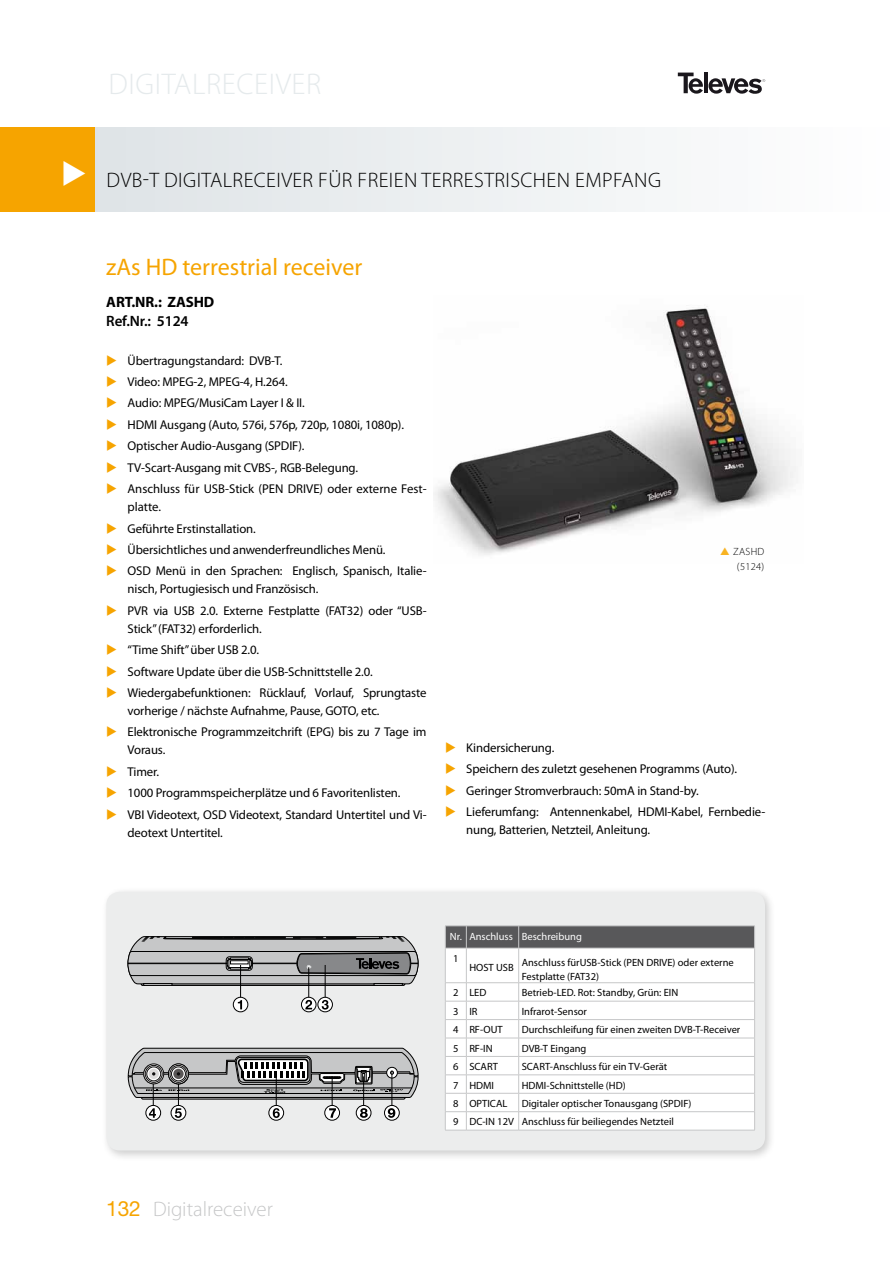
<style>
.page{position:relative;width:893px;height:1263px;background:#fff}
.page>*{position:absolute;margin:0;border:0;box-sizing:border-box;transform-origin:0 0}
.t1{font:300 30px "Myriad Pro";letter-spacing:.02em;color:#e5eaec}
.t2{font:24px "Myriad Pro";color:#f6a400}
.t3{font:300 21px "Myriad Pro";letter-spacing:.02em;color:#000}
.t4{font:300 21px "Myriad Pro";color:#c6c7c8}
.t5{font:700 15px "Myriad Pro";letter-spacing:-.01em;color:#000}
.t6{font:600 15px "Myriad Pro";letter-spacing:-.01em;color:#000}
.t7{font:12.75px/18px "Myriad Pro";letter-spacing:-.01em;color:#000}
.t8{font:10.5px/13.5px "Myriad Pro";color:#000}
.t9{font:10.5px "Myriad Pro";color:#fff}
.t10{font:300 10.5px/15px "Myriad Pro";letter-spacing:.025em;color:#000;text-align:center}
.s1{color:#f6a400}
.s2{font-family:"Helvetica Neue";font-weight:400;color:#f6a400}
</style>
<div class="page">
<svg style="left:0;top:127px;width:645px;height:85px"></svg>
<div style="left:0;top:128px;width:94px;height:84px;background:#f6a400"></div>
<svg style="left:678px;top:73px;width:87px;height:21px"></svg>
<div style="left:101px;top:886px;width:675px;height:276px;background:#000;opacity:.2"></div>
<div style="left:106px;top:892px;width:659px;height:258px;background:#eceded;border-radius:14px"></div>
<svg style="left:127px;top:936px;width:292px;height:50px"></svg>
<svg style="left:233px;top:997px;width:15px;height:15px"></svg>
<div style="left:233px;top:997px;width:15px;height:15px;border:1px solid #000;border-radius:50%"></div>
<hr style="left:240px;top:965px;width:1px;height:32px;background:#000">
<svg style="left:301px;top:997px;width:15px;height:15px"></svg>
<div style="left:301px;top:997px;width:15px;height:15px;border:1px solid #000;border-radius:50%"></div>
<hr style="left:308px;top:967px;width:1px;height:30px;background:#000">
<svg style="left:318px;top:997px;width:14px;height:15px"></svg>
<div style="left:317px;top:997px;width:16px;height:15px;border:1px solid #000;border-radius:50%"></div>
<hr style="left:325px;top:965px;width:1px;height:32px;background:#000">
<svg style="left:238px;top:1000px;width:74px;height:9px"></svg>
<svg style="left:322px;top:1000px;width:7px;height:9px"></svg>
<div style="left:171px;top:1105px;width:15px;height:15px;border:1px solid #000;border-radius:50%"></div>
<div style="left:145px;top:1105px;width:16px;height:15px;border:1px solid #000;border-radius:50%"></div>
<div style="left:268px;top:1105px;width:16px;height:15px;border:1px solid #000;border-radius:50%"></div>
<div style="left:324px;top:1105px;width:16px;height:15px;border:1px solid #000;border-radius:50%"></div>
<div style="left:356px;top:1105px;width:15px;height:15px;border:1px solid #000;border-radius:50%"></div>
<div style="left:384px;top:1105px;width:16px;height:15px;border:1px solid #000;border-radius:50%"></div>
<svg style="left:128px;top:1048px;width:291px;height:70px"></svg>
<div style="left:171px;top:1066px;width:15px;height:15px;border:1px solid #0f0e0e;border-radius:50%"></div>
<div style="left:170px;top:1065px;width:17px;height:17px;border:1px solid #0f0e0e;border-radius:50%"></div>
<div style="left:446px;top:949px;width:308px;height:180px;background:#fff"></div>
<svg style="left:445px;top:925px;width:310px;height:24px"></svg>
<hr style="left:445px;top:948px;width:1px;height:34px;background:#c6c7c8">
<hr style="left:466px;top:948px;width:53px;height:1px;background:#c6c7c8">
<hr style="left:466px;top:948px;width:1px;height:34px;background:#c6c7c8">
<hr style="left:519px;top:948px;width:236px;height:1px;background:#c6c7c8">
<hr style="left:518px;top:948px;width:1px;height:34px;background:#c6c7c8">
<hr style="left:754px;top:948px;width:1px;height:34px;background:#c6c7c8">
<hr style="left:466px;top:982px;width:53px;height:1px;background:#c6c7c8">
<hr style="left:519px;top:982px;width:236px;height:1px;background:#c6c7c8">
<hr style="left:466px;top:1001px;width:53px;height:1px;background:#c6c7c8">
<hr style="left:519px;top:1001px;width:236px;height:1px;background:#c6c7c8">
<hr style="left:466px;top:1019px;width:53px;height:1px;background:#c6c7c8">
<hr style="left:519px;top:1019px;width:236px;height:1px;background:#c6c7c8">
<hr style="left:466px;top:1038px;width:53px;height:1px;background:#c6c7c8">
<hr style="left:519px;top:1038px;width:236px;height:1px;background:#c6c7c8">
<hr style="left:466px;top:1056px;width:53px;height:1px;background:#c6c7c8">
<hr style="left:519px;top:1056px;width:236px;height:1px;background:#c6c7c8">
<hr style="left:466px;top:1074px;width:53px;height:1px;background:#c6c7c8">
<hr style="left:519px;top:1074px;width:236px;height:1px;background:#c6c7c8">
<hr style="left:466px;top:1093px;width:53px;height:1px;background:#c6c7c8">
<hr style="left:519px;top:1093px;width:236px;height:1px;background:#c6c7c8">
<hr style="left:466px;top:1111px;width:53px;height:1px;background:#c6c7c8">
<hr style="left:519px;top:1111px;width:236px;height:1px;background:#c6c7c8">
<svg style="left:518px;top:983px;width:1px;height:147px"></svg>
<svg style="left:754px;top:983px;width:1px;height:147px"></svg>
<svg style="left:445px;top:982px;width:22px;height:149px"></svg>
<hr style="left:466px;top:1130px;width:53px;height:1px;background:#c6c7c8">
<hr style="left:519px;top:1130px;width:236px;height:1px;background:#c6c7c8">
<img style="left:434px;top:306px;width:362px;height:249px">
<svg style="left:721px;top:547px;width:8px;height:8px"></svg>
<h1 class="t1" style="left:109px;top:66px;width:214px">DIGITALRECEIVER</h1>
<h3 class="t3" style="left:107px;top:167px;width:224px">DVB-T DIGITALRECEIVER FÜR</h3>
<h3 class="t3" style="left:358px;top:167px;width:11px">FREIEN</h3>
<h3 class="t3" style="left:422px;top:167px;width:12px">TERRE</h3>
<h3 class="t3" style="left:474px;top:167px;width:152px">STRISCHEN EMPFANG</h3>
<h2 class="t2" style="left:106px;top:252px;width:257px">zAs HD terrestrial receiver</h2>
<p class="t5" style="left:106px;top:292px;width:110px">ART.NR.: ZASHD</p>
<p class="t6" style="left:106px;top:311px;width:84px">Ref.Nr.: 5124</p>
<p class="t7" style="left:106px;top:351px;width:178px"><span class="s1">◆</span> Übertragungstandard: DVB-T.</p>
<p class="t7" style="left:106px;top:373px;width:183px"><span class="s1">◆</span> Video: MPEG-2, MPEG-4, H.264.</p>
<p class="t7" style="left:106px;top:394px;width:200px"><span class="s1">◆</span> Audio: MPEG/MusiCam Layer I &amp; II.</p>
<p class="t7" style="left:106px;top:415px;width:299px"><span class="s1">◆</span> HDMI Ausgang (Auto, 576i, 576p, 720p, 1080i, 1080p).</p>
<p class="t7" style="left:106px;top:437px;width:200px"><span class="s1">◆</span> Optischer Audio-Ausgang (SPDIF).</p>
<p class="t7" style="left:106px;top:458px;width:253px"><span class="s1">◆</span> TV-Scart-Ausgang mit CVBS-, RGB-Belegung.</p>
<p class="t7" style="left:128px;top:480px;width:301px;text-indent:-21px"><span class="s1">◆</span> Anschluss für USB-Stick (PEN DRIVE) oder externe Fest&shy;platte.</p>
<p class="t7" style="left:106px;top:519px;width:151px"><span class="s1">◆</span> Geführte Erstinstallation.</p>
<p class="t7" style="left:106px;top:540px;width:281px"><span class="s1">◆</span> Übersichtliches und anwenderfreundliches Menü.</p>
<p class="t7" style="left:128px;top:562px;width:301px;text-indent:-21px"><span class="s1">◆</span> OSD Menü in den Sprachen: Englisch, Spanisch, Italie&shy;nisch, Portugiesisch und Französisch.</p>
<p class="t7" style="left:128px;top:601px;width:301px;text-indent:-21px"><span class="s1">◆</span> PVR via USB 2.0. Externe Festplatte (FAT32) oder “USB-<br>Stick” (FAT32) erforderlich.</p>
<p class="t7" style="left:106px;top:641px;width:154px"><span class="s1">◆</span> “Time Shift” über USB 2.0.</p>
<p class="t7" style="left:106px;top:662px;width:268px"><span class="s1">◆</span> Software Update über die USB-Schnittstelle 2.0.</p>
<p class="t7" style="left:128px;top:683px;width:301px;text-indent:-21px"><span class="s1">◆</span> Wiedergabefunktionen: Rücklauf, Vorlauf, Sprungtaste vorherige / nächste Aufnahme, Pause, GOTO, etc.</p>
<p class="t7" style="left:128px;top:723px;width:301px;text-indent:-21px"><span class="s1">◆</span> Elektronische Programmzeitchrift (EPG) bis zu 7 Tage im<br>Voraus.</p>
<p class="t7" style="left:106px;top:762px;width:54px"><span class="s1">◆</span> Timer.</p>
<p class="t7" style="left:106px;top:784px;width:296px"><span class="s1">◆</span> 1000 Programmspeicherplätze und 6 Favoritenlisten.</p>
<p class="t7" style="left:128px;top:805px;width:301px;text-indent:-21px"><span class="s1">◆</span> VBI Videotext, OSD Videotext, Standard Untertitel und Vi&shy;deotext Untertitel.</p>
<p class="t10" style="left:733px;top:544px;width:33px">ZASHD (5124)</p>
<p class="t7" style="left:445px;top:738px;width:111px"><span class="s1">◆</span> Kindersicherung.</p>
<p class="t7" style="left:445px;top:760px;width:294px"><span class="s1">◆</span> Speichern des zuletzt gesehenen Programms (Auto).</p>
<p class="t7" style="left:445px;top:781px;width:255px"><span class="s1">◆</span> Geringer Stromverbrauch: 50mA in Stand-by.</p>
<p class="t7" style="left:466px;top:803px;width:301px;text-indent:-21px"><span class="s1">◆</span> Lieferumfang: Antennenkabel, HDMI-Kabel, Fernbedie&shy;nung, Batterien, Netzteil, Anleitung.</p>
<h3 class="t4" style="left:106px;top:1196px;width:168px"><span class="s2">132</span> DIGITALRECEIVER</h3>
<p class="t9" style="left:450px;top:929px;width:134px">Nr. Anschluss Beschreibung</p>
<p class="t8" style="left:453px;top:951px;width:7px">1</p>
<p class="t8" style="left:469px;top:961px;width:46px">HOST USB</p>
<p class="t8" style="left:522px;top:956px;width:214px">Anschluss fürUSB-Stick (PEN DRIVE) oder externe<br>Festplatte (FAT32)</p>
<p class="t8" style="left:453px;top:986px;width:35px">2 LED</p>
<p class="t8" style="left:522px;top:986px;width:158px">Betrieb-LED. Rot: Standby, Grün: EIN</p>
<p class="t8" style="left:453px;top:1004px;width:26px">3 IR</p>
<p class="t8" style="left:522px;top:1004px;width:67px">Infrarot-Sensor</p>
<p class="t8" style="left:453px;top:1023px;width:51px">4 RF-OUT</p>
<p class="t8" style="left:522px;top:1023px;width:220px">Durchschleifung für einen zweiten DVB-T-Receiver</p>
<p class="t8" style="left:453px;top:1041px;width:41px">5 RF-IN</p>
<p class="t8" style="left:522px;top:1041px;width:66px">DVB-T Eingang</p>
<p class="t8" style="left:453px;top:1060px;width:46px">6 SCART</p>
<p class="t8" style="left:522px;top:1060px;width:147px">SCART-Anschluss für ein TV-Gerät</p>
<p class="t8" style="left:453px;top:1078px;width:42px">7 HDMI</p>
<p class="t8" style="left:522px;top:1078px;width:106px">HDMI-Schnittstelle (HD)</p>
<p class="t8" style="left:453px;top:1096px;width:56px">8 OPTICAL</p>
<p class="t8" style="left:453px;top:1094px;width:240px;line-height:18.5px;text-indent:69px">Digitaler optischer Tonausgang (SPDIF)<br>9 DC-IN 12V Anschluss für beiliegendes Netzteil</p>
</div>
